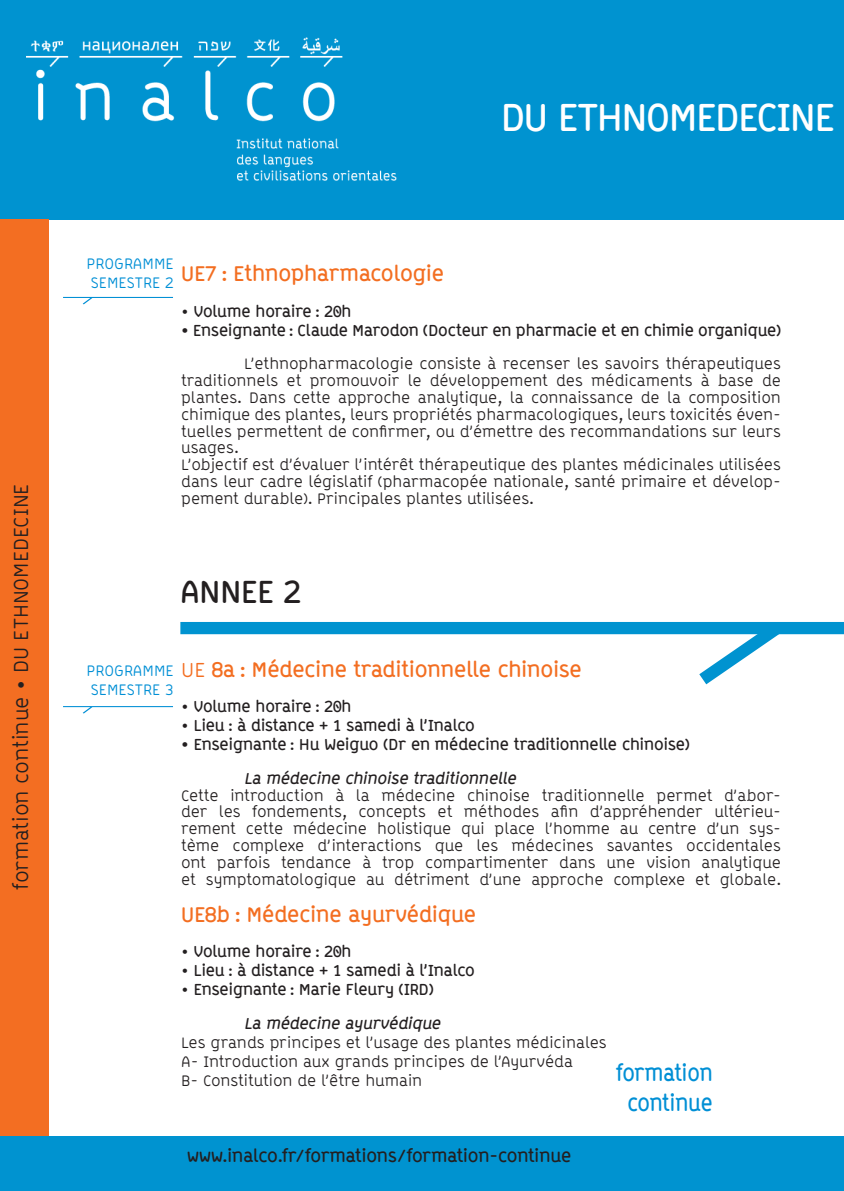
<style>
.page{position:relative;width:844px;height:1191px;background:#fff}
.page>*{position:absolute;margin:0;border:0;box-sizing:border-box;transform-origin:0 0}
.TITRAGE_DU_SÉMINAIRE{font:700 38.5px "ABB Line";letter-spacing:-.025em;color:#fff}
.TITRAGE_DU_SÉMINAIRE-2{font:700 31.5px "ABB Line";color:#231f20}
.TITRAGE_DU_SÉMINAIRE-3{font:700 22.4px "ABB Line";letter-spacing:-.01em;color:#008fd5;scale:.91 1}
.TEXTE_COURANT_AVEC_R{font:700 21px "ABB Line";color:#f36e21}
.t1{font:21px "ABB Line";color:#231f20}
.TEXTE_COURANT{font:700 17.5px "ABB Line";color:#231f20}
.TEXTE_COURANT_AVEC_R-2{font:15.75px/16.8px "ABB Line";color:#231f20;text-align:justify}
.TEXTE_COURANT_AVEC_R-3{font:700 15.75px "ABB Line";color:#231f20}
.TEXTE_COURANT_AVEC_R-4{font:italic 700 15.75px "ABB Line";color:#231f20}
.GAUCHE_-_OBJECTIFS{font:15.75px/18.9px "ABB Line";color:#008fd5}
.s1{font-weight:400}
</style>
<div class="page">
<div style="left:0;top:0;width:843px;height:220px;background:#0093d0"></div>
<img style="left:26px;top:37px;width:371px;height:144px">
<div style="left:0;top:220px;width:49px;height:971px;background:#f36e22"></div>
<div style="left:0;top:1136px;width:843px;height:55px;background:#0093d0"></div>
<svg style="left:63px;top:706px;width:110px;height:7px"></svg>
<svg style="left:63px;top:297px;width:110px;height:7px"></svg>
<div style="left:180px;top:622px;width:663px;height:12px;background:#0093d0"></div>
<svg style="left:685px;top:634px;width:109px;height:51px"></svg>
<p class="t1" style="left:9px;top:889px;width:407px;rotate:-90deg">formation continue • DU ETHNOMEDECINE</p>
<p class="TITRAGE_DU_SÉMINAIRE" style="left:501px;top:95px;width:335px">DU ETHNOMEDECINE</p>
<p class="GAUCHE_-_OBJECTIFS" style="left:86px;top:254px;width:89px">PROGRAMME<br>SEMESTRE 2</p>
<p class="TEXTE_COURANT_AVEC_R" style="left:181px;top:261px;width:264px">UE7 : Ethnopharmacologie</p>
<p class="TEXTE_COURANT_AVEC_R-3" style="left:181px;top:302px;width:172px"><span class="s1">•</span> Volume horaire : 20h</p>
<p class="TEXTE_COURANT_AVEC_R-3" style="left:181px;top:321px;width:601px">• Enseignante : Claude Marodon (Docteur en pharmacie et en chimie organique)</p>
<p class="TEXTE_COURANT_AVEC_R-2" style="left:181px;top:355px;width:601px;text-indent:63px">L’ethnopharmacologie consiste à recenser les savoirs thérapeutiques traditionnels et promouvoir le développement des médicaments à base de plantes. Dans cette approche analytique, la connaissance de la composition chimique des plantes, leurs propriétés pharmacologiques, leurs toxicités éven&shy;tuelles permettent de confirmer, ou d’émettre des recommandations sur leurs usages.</p>
<p class="TEXTE_COURANT_AVEC_R-2" style="left:181px;top:456px;width:601px">L’objectif est d’évaluer l’intérêt thérapeutique des plantes médicinales utilisées dans leur cadre législatif (pharmacopée nationale, santé primaire et dévelop&shy;pement durable). Principales plantes utilisées.</p>
<p class="TITRAGE_DU_SÉMINAIRE-2" style="left:180px;top:572px;width:122px">ANNEE 2</p>
<p class="GAUCHE_-_OBJECTIFS" style="left:86px;top:661px;width:89px">PROGRAMME<br>SEMESTRE 3</p>
<p class="TEXTE_COURANT_AVEC_R" style="left:181px;top:656px;width:402px"><span class="s1">UE</span> 8a : Médecine traditionnelle chinoise</p>
<p class="TEXTE_COURANT_AVEC_R-3" style="left:181px;top:697px;width:172px"><span class="s1">•</span> Volume horaire : 20h</p>
<p class="TEXTE_COURANT_AVEC_R-3" style="left:181px;top:716px;width:295px"><span class="s1">•</span> Lieu : à distance + 1 samedi à l’Inalco</p>
<p class="TEXTE_COURANT_AVEC_R-3" style="left:181px;top:735px;width:510px">• Enseignante : Hu Weiguo (Dr en médecine traditionnelle chinoise)</p>
<p class="TEXTE_COURANT_AVEC_R-4" style="left:244px;top:768px;width:276px">La médecine chinoise traditionnelle</p>
<p class="TEXTE_COURANT_AVEC_R-2" style="left:181px;top:787px;width:601px">Cette introduction à la médecine chinoise traditionnelle permet d’abor&shy;der les fondements, concepts et méthodes afin d’appréhender ultérieu&shy;rement cette médecine holistique qui place l’homme au centre d’un sys&shy;tème complexe d’interactions que les médecines savantes occidentales ont parfois tendance à trop compartimenter dans une vision analytique et symptomatologique au détriment d’une approche complexe et globale.</p>
<p class="TEXTE_COURANT_AVEC_R" style="left:181px;top:902px;width:296px">UE8b : Médecine ayurvédique</p>
<p class="TEXTE_COURANT_AVEC_R-3" style="left:181px;top:942px;width:172px"><span class="s1">•</span> Volume horaire : 20h</p>
<p class="TEXTE_COURANT_AVEC_R-3" style="left:181px;top:961px;width:295px"><span class="s1">•</span> Lieu : à distance + 1 samedi à l’Inalco</p>
<p class="TEXTE_COURANT_AVEC_R-3" style="left:181px;top:979px;width:254px"><span class="s1">•</span> Enseignante : Marie Fleury (IRD)</p>
<p class="TEXTE_COURANT_AVEC_R-4" style="left:244px;top:1014px;width:201px">La médecine ayurvédique</p>
<p class="TEXTE_COURANT_AVEC_R-2" style="left:181px;top:1034px;width:427px">Les grands principes et l’usage des plantes médicinales</p>
<p class="TEXTE_COURANT_AVEC_R-2" style="left:181px;top:1053px;width:393px">A- Introduction aux grands principes de l’Ayurvéda</p>
<p class="TEXTE_COURANT_AVEC_R-2" style="left:181px;top:1072px;width:242px">B- Constitution de l’être humain</p>
<p class="TITRAGE_DU_SÉMINAIRE-3" style="left:616px;top:1059px;width:107px">formation</p>
<p class="TITRAGE_DU_SÉMINAIRE-3" style="left:627px;top:1089px;width:95px">continue</p>
<p class="TEXTE_COURANT" style="left:187px;top:1145px;width:385px">www.inalco.fr/formations/formation-continue</p>
</div>
